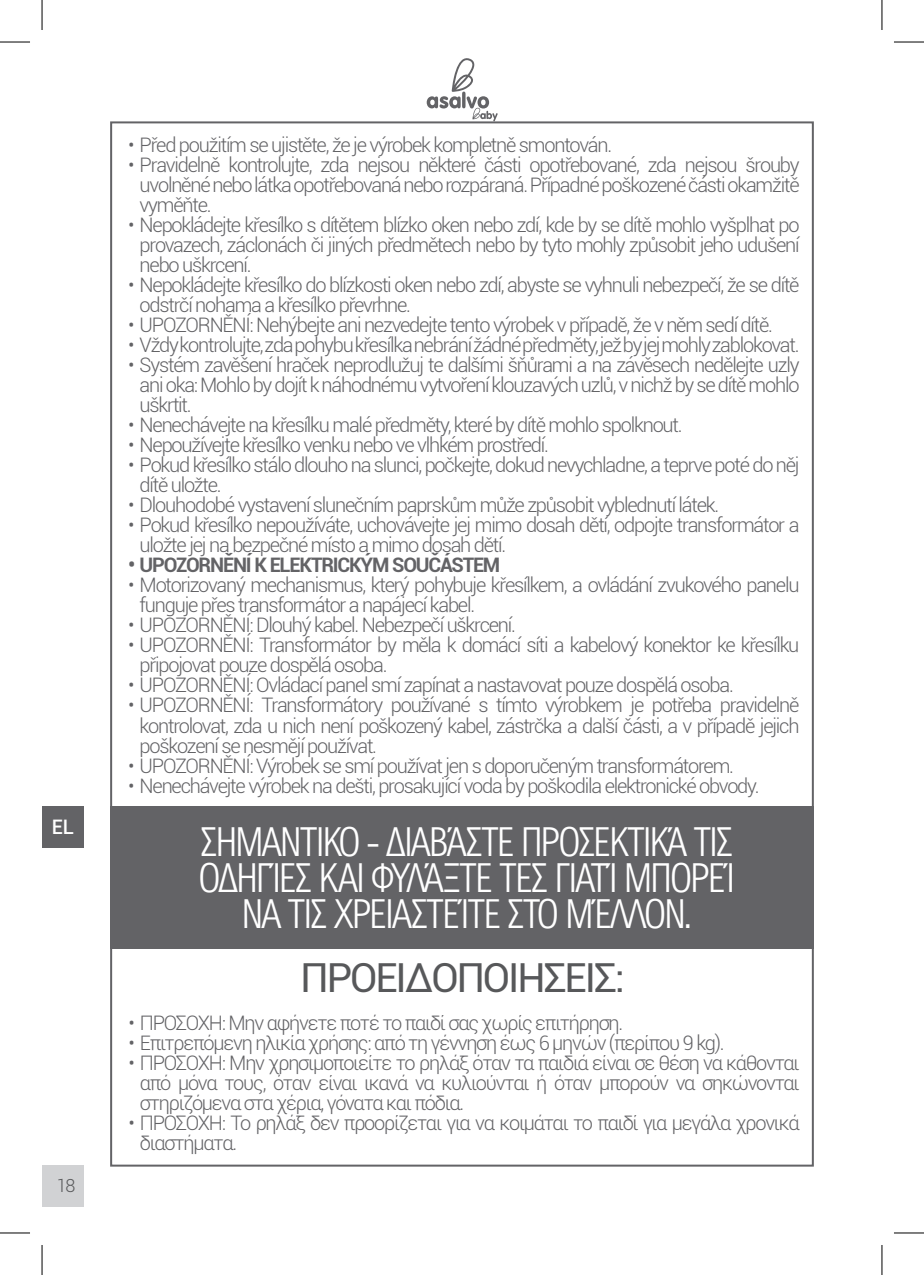
<style>
.page{position:relative;width:924px;height:1275px;background:#fff}
.page>*{position:absolute;margin:0;border:0;box-sizing:border-box;transform-origin:0 0}
.t1{font:300 40px/36px "Arial Nova Cond";letter-spacing:-.05em;color:#fff;text-align:center}
.t2{font:40px "Roboto";letter-spacing:-.05em;color:#57585a}
.t3{font:300 20px/20px "Roboto";letter-spacing:-.06em;color:#636366}
.t4{font:700 20px "Roboto";letter-spacing:-.06em;color:#636366}
.t5{font:500 20px "Roboto";color:#fff}
.t6{font:300 18px "Roboto";color:#57585a}
</style>
<div class="page">
<div style="left:42px;top:1165px;width:42px;height:41px;background:#d1d2d4"></div>
<svg style="left:426px;top:58px;width:71px;height:63px"></svg>
<div style="left:110px;top:806px;width:703px;height:142px;background:#636366"></div>
<div style="left:42px;top:806px;width:42px;height:42px;background:#636366"></div>
<hr style="left:0;top:42px;width:30px;height:1px;background:#000">
<hr style="left:893px;top:42px;width:30px;height:1px;background:#000">
<hr style="left:0;top:1232px;width:30px;height:1px;background:#000">
<hr style="left:893px;top:1232px;width:30px;height:1px;background:#000">
<hr style="left:42px;top:0;width:1px;height:30px;background:#000">
<hr style="left:42px;top:1245px;width:1px;height:30px;background:#000">
<hr style="left:881px;top:0;width:1px;height:30px;background:#000">
<hr style="left:881px;top:1245px;width:1px;height:30px;background:#000">
<p class="t3" style="left:128px;top:134px;width:485px">• Před použitím se ujistěte, že je výrobek kompletně smontován.</p>
<p class="t3" style="left:140px;top:154px;width:661px;text-align:justify;text-indent:-11px">• Pravidelně kontrolujte, zda nejsou některé části opotřebované, zda nejsou šrouby uvolněné nebo látka opotřebovaná nebo rozpáraná. Případné poškozené části okamžitě vyměňte.</p>
<p class="t3" style="left:140px;top:214px;width:661px;text-align:justify;text-indent:-11px">• Nepokládejte křesílko s dítětem blízko oken nebo zdí, kde by se dítě mohlo vyšplhat po provazech, záclonách či jiných předmětech nebo by tyto mohly způsobit jeho udušení nebo uškrcení.</p>
<p class="t3" style="left:140px;top:274px;width:661px;text-indent:-11px">• Nepokládejte křesílko do blízkosti oken nebo zdí, abyste se vyhnuli nebezpečí, že se dítě odstrčí nohama a křesílko převrhne.</p>
<p class="t3" style="left:128px;top:314px;width:645px">• UPOZORNĚNÍ: Nehýbejte ani nezvedejte tento výrobek v případě, že v něm sedí dítě.</p>
<p class="t3" style="left:128px;top:334px;width:672px">• Vždy kontrolujte, zda pohybu křesílka nebrání žádné předměty, jež by jej mohly zablokovat.</p>
<p class="t3" style="left:140px;top:354px;width:661px;text-align:justify;text-indent:-11px">• Systém zavěšení hraček neprodlužuj te dalšími šňůrami a na závěsech nedělejte uzly ani oka: Mohlo by dojít k náhodnému vytvoření klouzavých uzlů, v nichž by se dítě mohlo uškrtit.</p>
<p class="t3" style="left:128px;top:414px;width:555px">• Nenechávejte na křesílku malé předměty, které by dítě mohlo spolknout.</p>
<p class="t3" style="left:128px;top:434px;width:422px">• Nepoužívejte křesílko venku nebo ve vlhkém prostředí.</p>
<p class="t3" style="left:140px;top:454px;width:661px;text-indent:-11px">• Pokud křesílko stálo dlouho na slunci, počkejte, dokud nevychladne, a teprve poté do něj dítě uložte.</p>
<p class="t3" style="left:128px;top:494px;width:592px">• Dlouhodobé vystavení slunečním paprskům může způsobit vyblednutí látek.</p>
<p class="t3" style="left:140px;top:514px;width:661px;text-indent:-11px">• Pokud křesílko nepoužíváte, uchovávejte jej mimo dosah dětí, odpojte transformátor a uložte jej na bezpečné místo a mimo dosah dětí.</p>
<p class="t4" style="left:128px;top:551px;width:373px">• UPOZORNĚNÍ K ELEKTRICKÝM SOUČÁSTEM</p>
<p class="t3" style="left:140px;top:574px;width:661px;text-indent:-11px">• Motorizovaný mechanismus, který pohybuje křesílkem, a ovládání zvukového panelu funguje přes transformátor a napájecí kabel.</p>
<p class="t3" style="left:128px;top:614px;width:389px">• UPOZORNĚNÍ: Dlouhý kabel. Nebezpečí uškrcení.</p>
<p class="t3" style="left:140px;top:634px;width:661px;text-indent:-11px">• UPOZORNĚNÍ: Transformátor by měla k domácí síti a kabelový konektor ke křesílku připojovat pouze dospělá osoba.</p>
<p class="t3" style="left:128px;top:674px;width:606px">• UPOZORNĚNÍ: Ovládací panel smí zapínat a nastavovat pouze dospělá osoba.</p>
<p class="t3" style="left:140px;top:694px;width:661px;text-align:justify;text-indent:-11px">• UPOZORNĚNÍ: Transformátory používané s tímto výrobkem je potřeba pravidelně kontrolovat, zda u nich není poškozený kabel, zástrčka a další části, a v případě jejich poškození se nesmějí používat.</p>
<p class="t3" style="left:128px;top:754px;width:607px">• UPOZORNĚNÍ: Výrobek se smí používat jen s doporučeným transformátorem.</p>
<p class="t3" style="left:128px;top:774px;width:632px">• Nenechávejte výrobek na dešti, prosakující voda by poškodila elektronické obvody.</p>
<p class="t5" style="left:52px;top:812px;width:23px">EL</p>
<p class="t1" style="left:198px;top:823px;width:537px">ΣΗΜΑΝΤΙΚΟ - ΔΙΑΒΆΣΤΕ ΠΡΟΣΕΚΤΙΚΆ ΤΙΣ<br>ΟΔΗΓΊΕΣ ΚΑΙ ΦΥΛΆΞΤΕ ΤΕΣ ΓΙΑΤΊ ΜΠΟΡΕΊ<br>ΝΑ ΤΙΣ ΧΡΕΙΑΣΤΕΊΤΕ ΣΤΟ ΜΈΛΛΟΝ.</p>
<p class="t2" style="left:300px;top:950px;width:326px">ΠΡΟΕΙΔΟΠΟΙΗΣΕΙΣ:</p>
<p class="t6" style="left:57px;top:1172px;width:20px">18</p>
<p class="t3" style="left:128px;top:1012px;width:496px">• ΠΡΟΣΟΧΗ: Μην αφήνετε ποτέ το παιδί σας χωρίς επιτήρηση.</p>
<p class="t3" style="left:128px;top:1032px;width:597px">• Επιτρεπόμενη ηλικία χρήσης: από τη γέννηση έως 6 μηνών (περίπου 9 kg).</p>
<p class="t3" style="left:140px;top:1052px;width:661px;text-align:justify;text-indent:-11px">• ΠΡΟΣΟΧΗ: Μην χρησιμοποιείτε το ρηλάξ όταν τα παιδιά είναι σε θέση να κάθονται από μόνα τους, όταν είναι ικανά να κυλιούνται ή όταν μπορούν να σηκώνονται στηριζόμενα στα χέρια, γόνατα και πόδια.</p>
<p class="t3" style="left:140px;top:1112px;width:661px;text-indent:-11px">• ΠΡΟΣΟΧΗ: Το ρηλάξ δεν προορίζεται για να κοιμάται το παιδί για μεγάλα χρονικά διαστήματα.</p>
</div>
